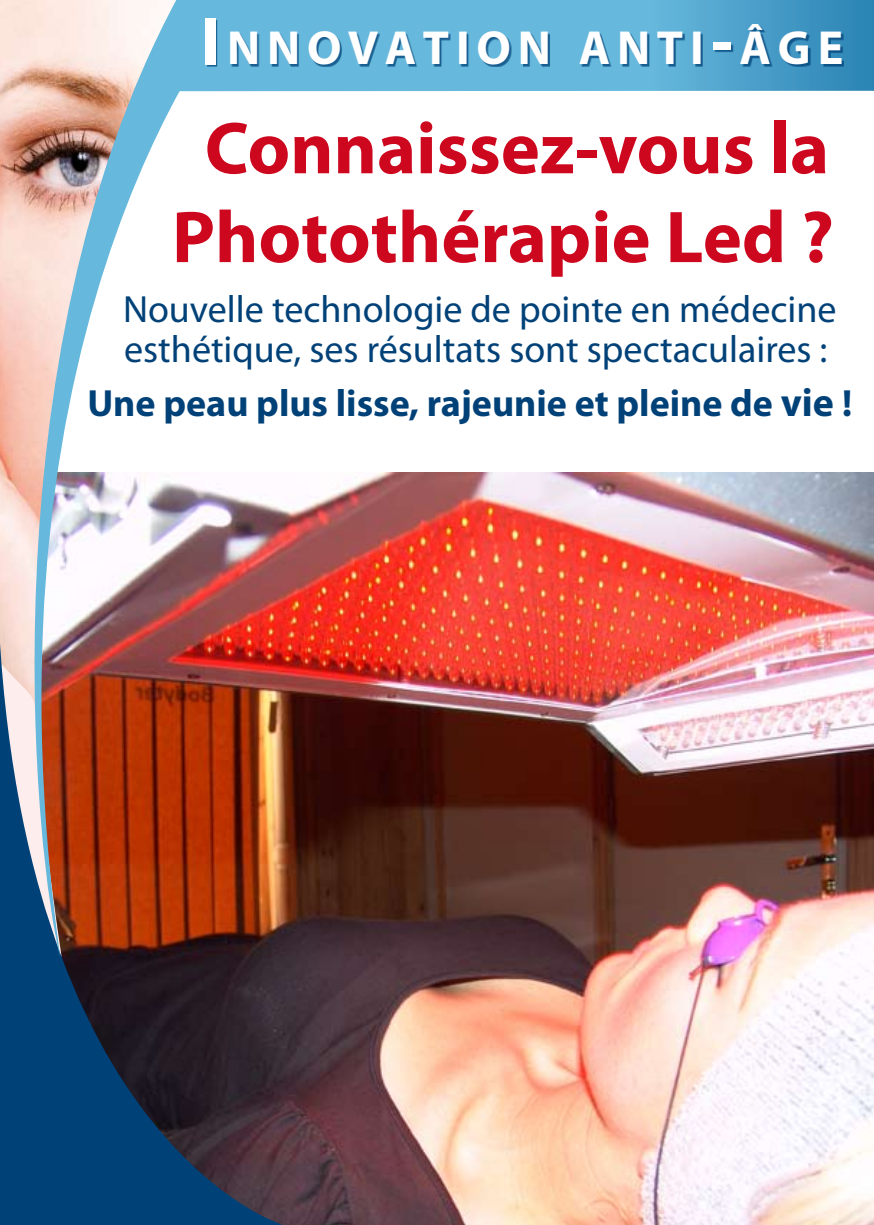
<style>
.page{position:relative;width:874px;height:1225px;background:#fff}
.page>*{position:absolute;margin:0;border:0;box-sizing:border-box;transform-origin:0 0}
.t1{font:700 74px/88.8px "Myriad Pro";color:#cd071e;text-align:center}
.t2{font:700 48px "Myriad Pro";letter-spacing:.145em;color:#fff}
.t3{font:38px/40px "Myriad Pro";color:#004178}
.t4{font:700 38px "Myriad Pro";color:#004178}
.s1{font-size:68.6px}
.s2{font-size:40px}
</style>
<div class="page">
<img style="left:239px;top:472px;width:634px;height:753px">
<svg style="left:239px;top:0;width:634px;height:91px;background:#59acd3"></svg>
<img style="left:0;top:521px;width:283px;height:704px">
<img style="left:0;top:0;width:239px;height:956px">
<div style="left:207px;top:20px;width:636px;height:47px;background:#004178;opacity:.75"></div>
<p class="t2" style="left:200px;top:17px;width:644px"><span class="s1">I</span>NNOVATION ANTI<span class="s1">-</span>ÂGE</p>
<h1 class="t1" style="left:172px;top:101px;width:663px">Connaissez-vous la<br>Photothérapie Led ?</h1>
<p class="t3" style="left:123px;top:288px;width:714px">Nouvelle technologie de pointe en médecine esthétique, ses résultats sont spectaculaires :</p>
<p class="t4" style="left:87px;top:378px;width:766px">Une peau plus lisse, rajeunie et pleine de <span class="s2">vie</span> !</p>
</div>
